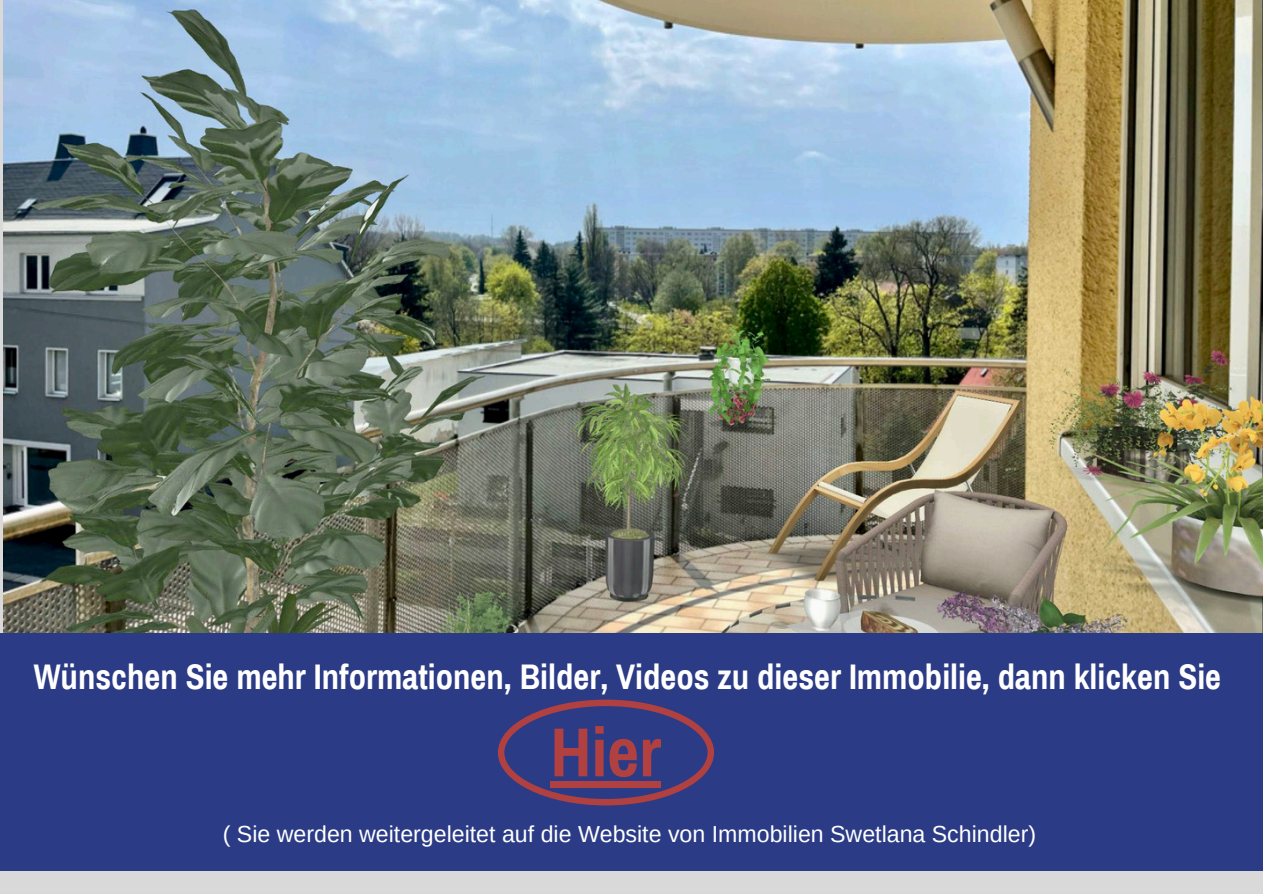
<style>
.page{position:relative;width:1263px;height:894px;background:#fff}
.page>*{position:absolute;margin:0;border:0;box-sizing:border-box;transform-origin:0 0}
.t1{font:700 69.45px "Archivo Narrow";color:#b14040}
.t2{font:700 34.8px "Archivo Narrow";color:#fff}
.t3{font:23.1px "Arimo";color:#fff}
</style>
<div class="page">
<div style="left:0;top:0;width:1263px;height:893px;background:#d9d9d9"></div>
<img style="left:3px;top:0;width:1260px;height:632px">
<div style="left:0;top:633px;width:1263px;height:237px;background:#2b3b85"></div>
<svg style="left:498px;top:699px;width:216px;height:106px"></svg>
<div style="left:550px;top:780px;width:111px;height:7px;background:#b14040"></div>
<p class="t2" style="left:34px;top:658px;width:1189px">Wünschen Sie mehr Informationen, Bilder, Videos zu dieser Immobilie, dann klicken Sie</p>
<p class="t1" style="left:550px;top:715px;width:112px">Hier</p>
<h2 class="t3" style="left:223px;top:820px;width:815px">( Sie werden weitergeleitet auf die Website von Immobilien Swetlana Schindler)</h2>
</div>
